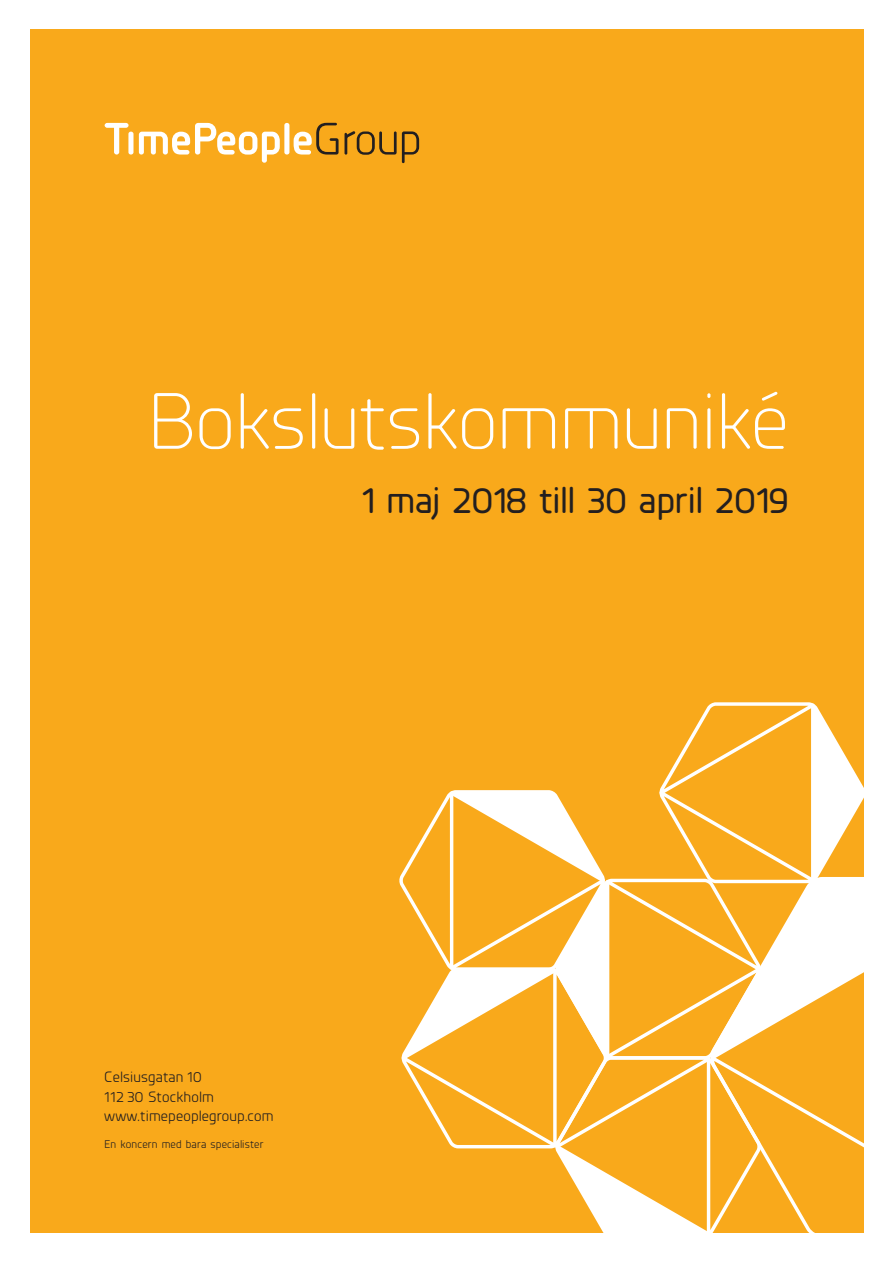
<style>
.page{position:relative;width:893px;height:1263px;background:#fff}
.page>*{position:absolute;margin:0;border:0;box-sizing:border-box;transform-origin:0 0}
.t1{font:300 79.5px "Planer";letter-spacing:-.01em;color:#fff}
.t2{font:500 37.5px "Planer";letter-spacing:-.005em;color:#231f20}
.t3{font:15px "Planer";letter-spacing:.015em;color:#231f20}
.t4{font:11.25px "Planer";letter-spacing:.015em;color:#231f20}
</style>
<div class="page">
<div style="left:30px;top:30px;width:833px;height:1203px;background:#f9a91b"></div>
<svg style="left:105px;top:123px;width:24px;height:32px"></svg>
<div style="left:128px;top:132px;width:5px;height:23px;background:#fff;border-radius:2px"></div>
<svg style="left:139px;top:123px;width:141px;height:40px"></svg>
<div style="left:284px;top:123px;width:5px;height:32px;background:#fff;border-radius:2px"></div>
<svg style="left:294px;top:123px;width:45px;height:32px"></svg>
<svg style="left:345px;top:131px;width:74px;height:32px"></svg>
<svg style="left:399px;top:701px;width:465px;height:532px"></svg>
<p class="t1" style="left:146px;top:371px;width:644px">Bokslutskommuniké</p>
<p class="t2" style="left:362px;top:475px;width:428px">1 maj 2018 till 30 april 2019</p>
<p class="t3" style="left:104px;top:1067px;width:99px">Celsiusgatan 10</p>
<p class="t3" style="left:104px;top:1087px;width:111px">112 30 Stockholm</p>
<p class="t3" style="left:104px;top:1106px;width:171px">www.timepeoplegroup.com</p>
<p class="t4" style="left:104px;top:1136px;width:161px">En koncern med bara specialister</p>
</div>
